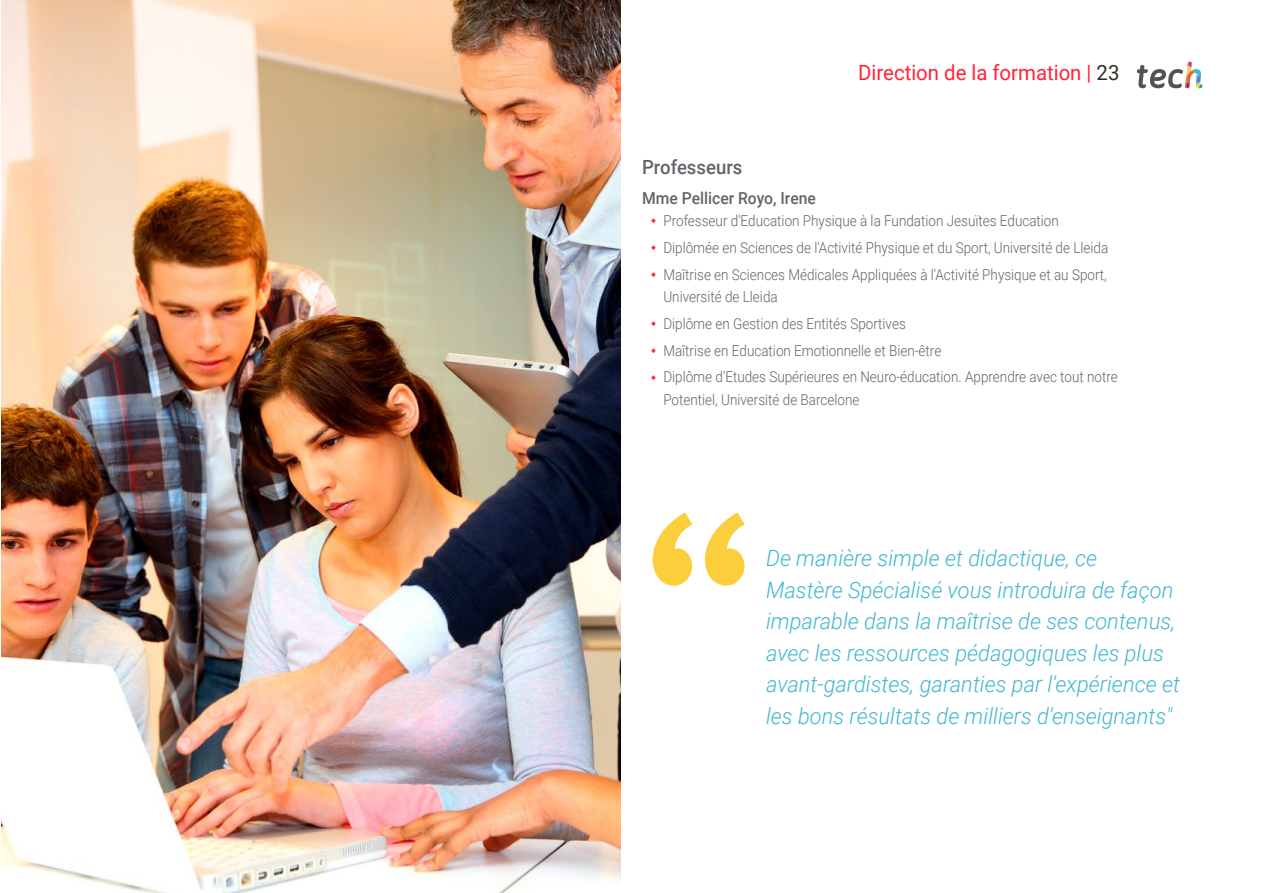
<style>
.page{position:relative;width:1263px;height:893px;background:#fff}
.page>*{position:absolute;margin:0;border:0;box-sizing:border-box;transform-origin:0 0}
.t1{font:italic 300 22.5px/31.5px "Roboto";color:#43b7cf}
.t2{font:21px "Roboto";color:#ff2438}
.t3{font:500 19.5px "Roboto";color:#61646a;scale:.95 1}
.t4{font:500 16.5px "Roboto";color:#61646a;scale:.95 1}
.t5{font:300 15px/26.7px "Roboto";color:#61646a;scale:.9 1}
.s1{color:#312e20}
</style>
<div class="page">
<svg style="left:1137px;top:62px;width:65px;height:27px"></svg>
<img style="left:1px;top:0;width:620px;height:893px">
<svg style="left:653px;top:512px;width:92px;height:74px"></svg>
<h2 class="t2" style="left:858px;top:57px;width:263px">Direction de la formation | <span class="s1">23</span></h2>
<h3 class="t3" style="left:642px;top:154px;width:107px">Professeurs</h3>
<p class="t4" style="left:642px;top:186px;width:184px">Mme Pellicer Royo, Irene</p>
<p class="t5" style="left:663px;top:207px;width:496px">Professeur d'Education Physique à la Fundation Jesuïtes Education<br>Diplômée en Sciences de l'Activité Physique et du Sport, Université de Lleida<br>Maîtrise en Sciences Médicales Appliquées à l'Activité Physique et au Sport,</p>
<p class="t5" style="left:663px;top:283px;width:506px">Université de Lleida<br>Diplôme en Gestion des Entités Sportives<br>Maîtrise en Education Emotionnelle et Bien-être<br>Diplôme d'Etudes Supérieures en Neuro-éducation. Apprendre avec tout notre</p>
<p class="t5" style="left:663px;top:386px;width:219px">Potentiel, Université de Barcelone</p>
<p class="t1" style="left:766px;top:542px;width:415px">De manière simple et didactique, ce<br>Mastère Spécialisé vous introduira de façon imparable dans la maîtrise de ses contenus, avec les ressources pédagogiques les plus avant-gardistes, garanties par l'expérience et les bons résultats de milliers d'enseignants"</p>
</div>
